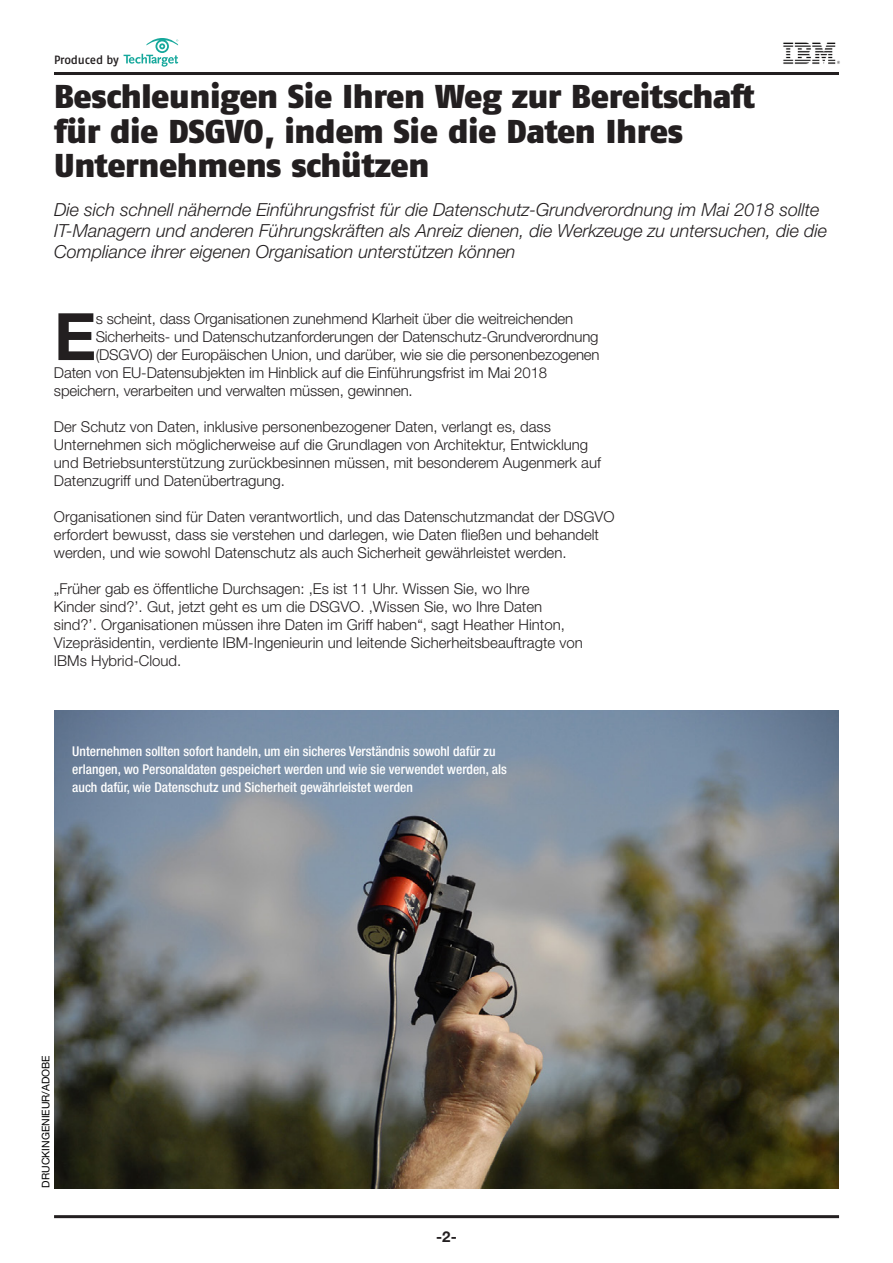
<style>
.page{position:relative;width:893px;height:1263px;background:#fff}
.page>*{position:absolute;margin:0;border:0;box-sizing:border-box;transform-origin:0 0}
.Premium_body_copy{font:700 65.4px "Helvetica Neue LT Std";color:#231f20}
.Premium_headline{font:900 33px/34.5px "Fago OT";letter-spacing:-.015em;color:#231f20}
.Premium_standfirst{font:italic 300 18px/21px "Helvetica Neue LT Std";color:#231f20}
.Premium_body_copy-2{font:300 15px/18px "Helvetica Neue LT Std";color:#231f20}
.t1{font:700 15px "Helvetica Neue LT Std";color:#231f20}
.t2{font:500 condensed 13.5px/18px "Helvetica Neue LT Std";color:#fff}
.t3{font:500 12px "Fago OT";letter-spacing:-.015em;color:#231f20}
.Picture_credit{font:10.5px "Helvetica Neue LT Std";color:#000}
</style>
<div class="page">
<hr style="left:54px;top:72px;width:785px;height:3px;background:#231f20">
<hr style="left:54px;top:1215px;width:785px;height:3px;background:#231f20">
<img style="left:783px;top:42px;width:57px;height:22px">
<svg style="left:124px;top:38px;width:54px;height:29px"></svg>
<img style="left:54px;top:710px;width:785px;height:478px">
<p class="t3" style="left:54px;top:52px;width:66px">Produced by</p>
<p class="Premium_headline" style="left:54px;top:79px;width:702px">Beschleunigen Sie Ihren Weg zur Bereitschaft für die DSGVO, indem Sie die Daten Ihres<br>Unternehmens schützen</p>
<p class="Premium_standfirst" style="left:54px;top:199px;width:775px">Die sich schnell nähernde Einführungsfrist für die Datenschutz-Grundverordnung im Mai 2018 sollte<br>IT-Managern und anderen Führungskräften als Anreiz dienen, die Werkzeuge zu untersuchen, die die<br>Compliance ihrer eigenen Organisation unterstützen können</p>
<p class="Premium_body_copy" style="left:54px;top:296px;width:44px">E</p>
<p class="Premium_body_copy-2" style="left:96px;top:309px;width:479px">s scheint, dass Organisationen zunehmend Klarheit über die weitreichenden</p>
<p class="Premium_body_copy-2" style="left:96px;top:327px;width:504px">Sicherheits- und Datenschutzanforderungen der Datenschutz-Grundverordnung</p>
<p class="Premium_body_copy-2" style="left:96px;top:345px;width:505px">(DSGVO) der Europäischen Union, und darüber, wie sie die personenbezogenen</p>
<p class="Premium_body_copy-2" style="left:54px;top:363px;width:495px">Daten von EU-Datensubjekten im Hinblick auf die Einführungsfrist im Mai 2018</p>
<p class="Premium_body_copy-2" style="left:54px;top:381px;width:360px">speichern, verarbeiten und verwalten müssen, gewinnen.</p>
<p class="Premium_body_copy-2" style="left:54px;top:417px;width:548px">Der Schutz von Daten, inklusive personenbezogener Daten, verlangt es, dass Unternehmen sich möglicherweise auf die Grundlagen von Architektur, Entwicklung und Betriebsunterstützung zurückbesinnen müssen, mit besonderem Augenmerk auf Datenzugriff und Datenübertragung.</p>
<p class="Premium_body_copy-2" style="left:54px;top:507px;width:562px">Organisationen sind für Daten verantwortlich, und das Datenschutzmandat der DSGVO erfordert bewusst, dass sie verstehen und darlegen, wie Daten fließen und behandelt werden, und wie sowohl Datenschutz als auch Sicherheit gewährleistet werden.</p>
<p class="Premium_body_copy-2" style="left:54px;top:579px;width:530px">„Früher gab es öffentliche Durchsagen: ‚Es ist 11 Uhr. Wissen Sie, wo Ihre<br>Kinder sind?’. Gut, jetzt geht es um die DSGVO. ‚Wissen Sie, wo Ihre Daten sind?’. Organisationen müssen ihre Daten im Griff haben“, sagt Heather Hinton, Vizepräsidentin, verdiente IBM-Ingenieurin und leitende Sicherheitsbeauftragte von IBMs Hybrid-Cloud.</p>
<p class="t2" style="left:72px;top:742px;width:436px">Unternehmen sollten sofort handeln, um ein sicheres Verständnis sowohl dafür zu erlangen, wo Personaldaten gespeichert werden und wie sie verwendet werden, als auch dafür, wie Datenschutz und Sicherheit gewährleistet werden</p>
<p class="Picture_credit" style="left:39px;top:1187px;width:134px;rotate:-90deg">DRUCKINGENIEUR/ADOBE</p>
<p class="t1" style="left:436px;top:1227px;width:22px">-2-</p>
</div>
